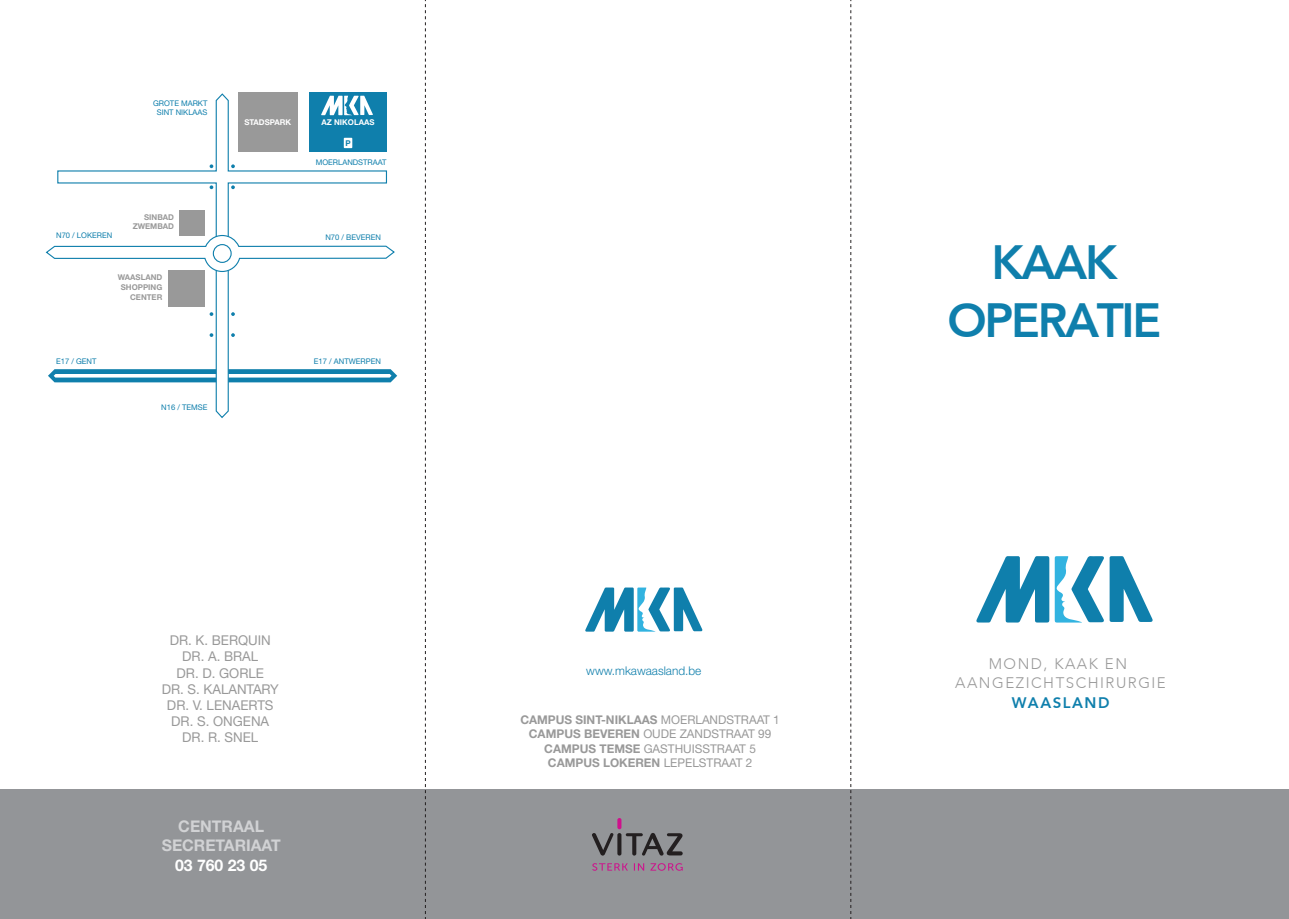
<style>
.page{position:relative;width:1289px;height:919px;background:#fff}
.page>*{position:absolute;margin:0;border:0;box-sizing:border-box;transform-origin:0 0}
.t1{font:800 48px/57.6px "Avenir";letter-spacing:-.05em;color:#0f7fac;text-align:center}
.t2{font:700 16.05px/19.4px "Helvetica Neue";color:#d1d2d4;text-align:center}
.t3{font:700 16.05px "Helvetica Neue";color:#fff}
.t4{font:300 15.3px/18.3px "Avenir";letter-spacing:.1em;color:#999;text-align:center}
.t5{font:800 15.3px "Avenir";letter-spacing:.1em;color:#0f7fac}
.t6{font:13.5px/16.2px "Helvetica Neue";color:#999;text-align:center}
.t7{font:12px/14.4px "Helvetica Neue";color:#999;text-align:center}
.t8{font:700 12px "Helvetica Neue";color:#999}
.t9{font:300 12px "Helvetica Neue LT Std";color:#0f7fac}
.t10{font:700 7.95px/9.6px "Helvetica Neue";color:#999;text-align:right}
.t11{font:700 7.95px "Helvetica Neue";color:#fff}
.t12{font:700 7.95px "Helvetica Neue";color:#0f7fac}
.t13{font:7.8px/9.3px "Helvetica Neue";color:#0f7fac;text-align:center}
.s1{font-weight:700}
.s2{font-weight:400}
</style>
<div class="page">
<svg style="left:976px;top:556px;width:176px;height:66px"></svg>
<svg style="left:585px;top:587px;width:117px;height:44px"></svg>
<div style="left:238px;top:92px;width:60px;height:60px;background:#999"></div>
<div style="left:309px;top:92px;width:78px;height:60px;background:#0f7fac"></div>
<div style="left:0;top:788px;width:1288px;height:130px;background:#939598"></div>
<svg style="left:425px;top:0;width:1px;height:918px"></svg>
<svg style="left:850px;top:0;width:1px;height:918px"></svg>
<svg style="left:45px;top:94px;width:352px;height:324px"></svg>
<svg style="left:617px;top:818px;width:4px;height:11px"></svg>
<svg style="left:592px;top:863px;width:90px;height:7px"></svg>
<svg style="left:592px;top:833px;width:90px;height:22px"></svg>
<p class="t13" style="left:153px;top:99px;width:56px">GROTE MARKT<br>SINT NIKLAAS</p>
<p class="t13" style="left:56px;top:231px;width:58px">N70 / LOKEREN</p>
<p class="t10" style="left:133px;top:212px;width:43px">SINBAD<br>ZWEMBAD</p>
<p class="t10" style="left:118px;top:273px;width:46px">WAASLAND<br>SHOPPING<br>CENTER</p>
<p class="t13" style="left:56px;top:357px;width:42px">E17 / GENT</p>
<p class="t13" style="left:161px;top:403px;width:48px">N16 / TEMSE</p>
<p class="t11" style="left:244px;top:116px;width:48px">STADSPARK</p>
<p class="t11" style="left:321px;top:116px;width:54px">AZ NIKOLAAS</p>
<p class="t12" style="left:345px;top:136px;width:7px">P</p>
<p class="t13" style="left:316px;top:158px;width:72px">MOERLANDSTRAAT</p>
<p class="t13" style="left:325px;top:233px;width:57px">N70 / BEVEREN</p>
<p class="t13" style="left:314px;top:357px;width:68px">E17 / ANTWERPEN</p>
<p class="t6" style="left:162px;top:633px;width:119px">DR. K. BERQUIN<br>DR. A. BRAL<br>DR. D. GORLE<br>DR. S. KALANTARY<br>DR. V. LENAERTS<br>DR. S. ONGENA<br>DR. R. SNEL</p>
<h2 class="t2" style="left:162px;top:816px;width:120px">CENTRAAL<br>SECRETARIAAT</h2>
<h2 class="t3" style="left:175px;top:852px;width:94px">03 760 23 05</h2>
<p class="t9" style="left:586px;top:663px;width:117px">www.mkawaasland.be</p>
<p class="t7" style="left:520px;top:712px;width:261px"><span class="s1">CAMPUS SINT-NIKLAAS</span> MOERLANDSTRAAT 1<br><span class="s1">CAMPUS BEVEREN</span> OUDE ZANDSTRAAT 99<br><span class="s1">CAMPUS TEMSE</span> GASTHUISSTRAAT 5</p>
<p class="t8" style="left:548px;top:753px;width:206px">CAMPUS LOKEREN <span class="s2">LEPELSTRAAT 2</span></p>
<h1 class="t1" style="left:947px;top:234px;width:215px">KAAK<br>OPERATIE</h1>
<p class="t4" style="left:955px;top:654px;width:212px">MOND, KAAK EN<br>AANGEZICHTSCHIRURGIE</p>
<p class="t5" style="left:1011px;top:693px;width:99px">WAASLAND</p>
</div>
